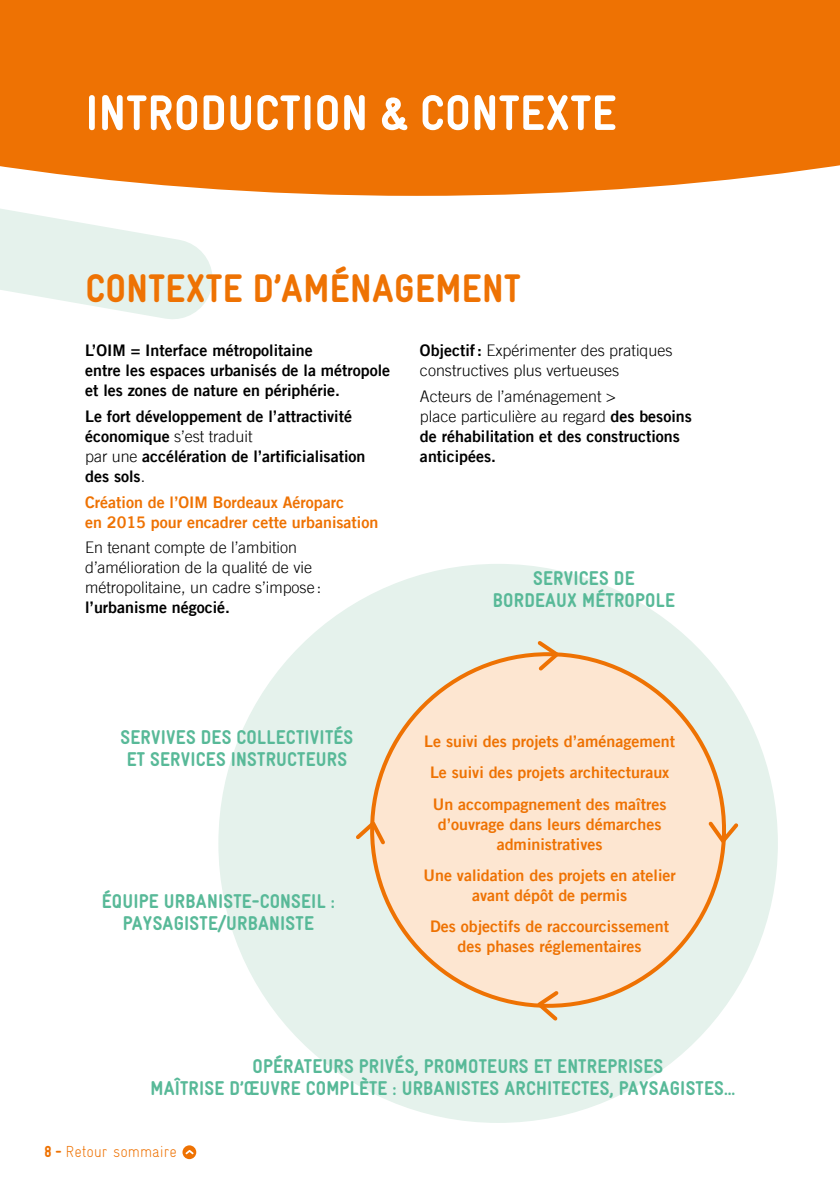
<style>
.page{position:relative;width:840px;height:1191px;background:#fff}
.page>*{position:absolute;margin:0;border:0;box-sizing:border-box;transform-origin:0 0}
.t1{font:900 50px "Gravur Condensed Pro";letter-spacing:.01em;color:#fff}
.t2{font:900 40px "Gravur Condensed Pro";letter-spacing:.01em;color:#ee7203}
.t3{font:900 20px/22px "Gravur Condensed Pro";letter-spacing:.01em;color:#58b998;text-align:center}
.t4{font:16px/20px "Trade Gothic Bold Two";color:#ee7203;text-align:center}
.t5{font:16px/20px "Trade Gothic Bold Two";color:#000}
.t6{font:300 16px/20px "Trade Gothic";color:#000}
.t7{font:300 16px "Gravur Condensed Pro";color:#ee7203}
.s1{font-family:"Trade Gothic Bold Two";font-weight:400}
.s2{font-family:"Trade Gothic";font-weight:300}
.s3{font-weight:900}
</style>
<div class="page">
<div style="left:182px;top:1145px;width:14px;height:14px;background:#ee7203;border-radius:50%"></div>
<svg style="left:185px;top:1150px;width:8px;height:4px"></svg>
<div style="left:0;top:0;width:839px;height:196px;background:#ee7203"></div>
<div style="left:218px;top:564px;width:559px;height:559px;background:#e5f2ec;border-radius:50%"></div>
<svg style="left:0;top:143px;width:265px;height:176px"></svg>
<div style="left:372px;top:654px;width:351px;height:351px;background:#fde6d1;border-radius:50%"></div>
<svg style="left:534px;top:641px;width:29px;height:30px"></svg>
<svg style="left:532px;top:991px;width:29px;height:30px"></svg>
<svg style="left:708px;top:818px;width:31px;height:29px"></svg>
<svg style="left:356px;top:817px;width:29px;height:30px"></svg>
<h1 class="t1" style="left:85px;top:85px;width:532px">INTRODUCTION &amp; CONTEXTE</h1>
<h2 class="t2" style="left:85px;top:265px;width:436px">CONTEXTE D’AMÉNAGEMENT</h2>
<p class="t5" style="left:85px;top:340px;width:306px">L’OIM = Interface métropolitaine<br>entre les espaces urbanisés de la métropole et les zones de nature en périphérie.</p>
<p class="t5" style="left:85px;top:406px;width:268px">Le fort développement de l’attractivité</p>
<p class="t6" style="left:85px;top:426px;width:169px"><span class="s1">économique</span> s’est traduit</p>
<p class="t5" style="left:85px;top:446px;width:282px"><span class="s2">par une</span> accélération de l’artificialisation des sols<span class="s2">.</span></p>
<p class="t4" style="left:85px;top:492px;width:294px;text-align:left">Création de l’OIM Bordeaux Aéroparc<br>en 2015 pour encadrer cette urbanisation</p>
<p class="t6" style="left:85px;top:537px;width:237px">En tenant compte de l’ambition d’amélioration de la qualité de vie métropolitaine, un cadre s’impose:</p>
<p class="t5" style="left:85px;top:597px;width:146px">l’urbanisme négocié.</p>
<p class="t6" style="left:420px;top:340px;width:254px"><span class="s1">Objectif:</span> Expérimenter des pratiques constructives plus vertueuses</p>
<p class="t6" style="left:420px;top:386px;width:273px">Acteurs de l’aménagement &gt;<br>place particulière au regard <span class="s1">des besoins</span></p>
<p class="t5" style="left:420px;top:426px;width:261px">de réhabilitation et des constructions anticipées.</p>
<p class="t3" style="left:492px;top:567px;width:183px">SERVICES DE<br>BORDEAUX MÉTROPOLE</p>
<p class="t3" style="left:120px;top:726px;width:234px">SERVIVES DES COLLECTIVITÉS<br>ET SERVICES INSTRUCTEURS</p>
<p class="t3" style="left:102px;top:890px;width:234px">ÉQUIPE URBANISTE-CONSEIL :<br>PAYSAGISTE/URBANISTE</p>
<p class="t4" style="left:424px;top:725px;width:252px;line-height:31.4px">Le suivi des projets d’aménagement<br>Le suivi des projets architecturaux<br>Un accompagnement des maîtres</p>
<p class="t4" style="left:437px;top:813px;width:225px">d’ouvrage dans leurs démarches administratives</p>
<p class="t4" style="left:423px;top:865px;width:253px">Une validation des projets en atelier avant dépôt de permis</p>
<p class="t4" style="left:430px;top:916px;width:240px">Des objectifs de raccourcissement des phases réglementaires</p>
<p class="t3" style="left:150px;top:1055px;width:586px;text-align:left;text-indent:102px">OPÉRATEURS PRIVÉS, PROMOTEURS ET ENTREPRISES<br>MAÎTRISE D’ŒUVRE COMPLÈTE : URBANISTES ARCHITECTES, PAYSAGISTES...</p>
<p class="t7" style="left:44px;top:1142px;width:134px"><span class="s3">8 -</span> Retour sommaire</p>
</div>
